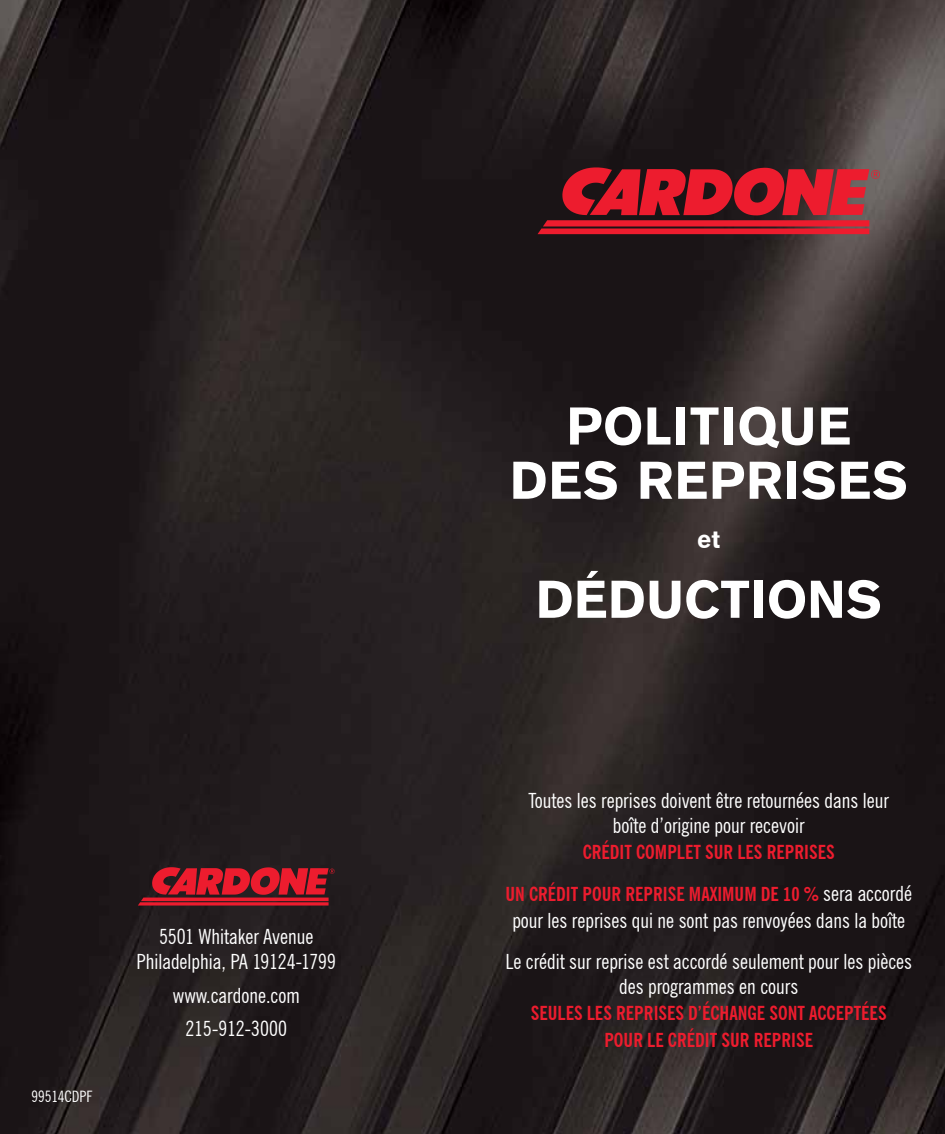
<style>
.page{position:relative;width:945px;height:1134px;background:#fff}
.page>*{position:absolute;margin:0;border:0;box-sizing:border-box;transform-origin:0 0}
.t1{font:52.5px/54.2px "Gothic 725 BT Black A";letter-spacing:.02em;color:#fff;text-align:center}
.t2{font:24.5px "Gothic 725 BT Black A";color:#fff}
.t3{font:condensed 21px/25.4px "News Gothic BT";color:#fff;text-align:center}
.t4{font:700 condensed 19.25px/42px "News Gothic BT";color:#ed1c2e;text-align:center}
.t5{font:condensed 15.75px "News Gothic BT";color:#fff}
.s1{font-weight:400;font-size:21px;color:#fff}
</style>
<div class="page">
<img style="left:0;top:0;width:945px;height:1134px">
<svg style="left:138px;top:867px;width:197px;height:39px;background:#9f1c27"></svg>
<svg style="left:538px;top:167px;width:342px;height:67px;background:#a41f2b"></svg>
<p class="t5" style="left:32px;top:1086px;width:63px">99514CDPF</p>
<p class="t3" style="left:136px;top:924px;width:201px">5501 Whitaker Avenue<br>Philadelphia, PA 19124-1799</p>
<p class="t3" style="left:173px;top:978px;width:128px;line-height:33.2px">www.cardone.com<br>215-912-3000</p>
<h1 class="t1" style="left:510px;top:398px;width:399px">POLITIQUE<br>DES REPRISES</h1>
<p class="t2" style="left:697px;top:524px;width:24px">et</p>
<h1 class="t1" style="left:536px;top:572px;width:348px">DÉDUCTIONS</h1>
<p class="t3" style="left:528px;top:787px;width:362px">Toutes les reprises doivent être retournées dans leur boîte d’origine pour recevoir</p>
<p class="t4" style="left:505px;top:831px;width:408px">CRÉDIT COMPLET SUR LES REPRISES<br>UN CRÉDIT POUR REPRISE MAXIMUM DE 10 % <span class="s1">sera accordé</span></p>
<p class="t3" style="left:505px;top:899px;width:408px;line-height:41.1px">pour les reprises qui ne sont pas renvoyées dans la boîte<br>Le crédit sur reprise est accordé seulement pour les pièces</p>
<p class="t3" style="left:619px;top:974px;width:181px">des programmes en cours</p>
<p class="t4" style="left:531px;top:1000px;width:357px;line-height:26.2px">SEULES LES REPRISES D’ÉCHANGE SONT ACCEPTÉES<br>POUR LE CRÉDIT SUR REPRISE</p>
</div>
